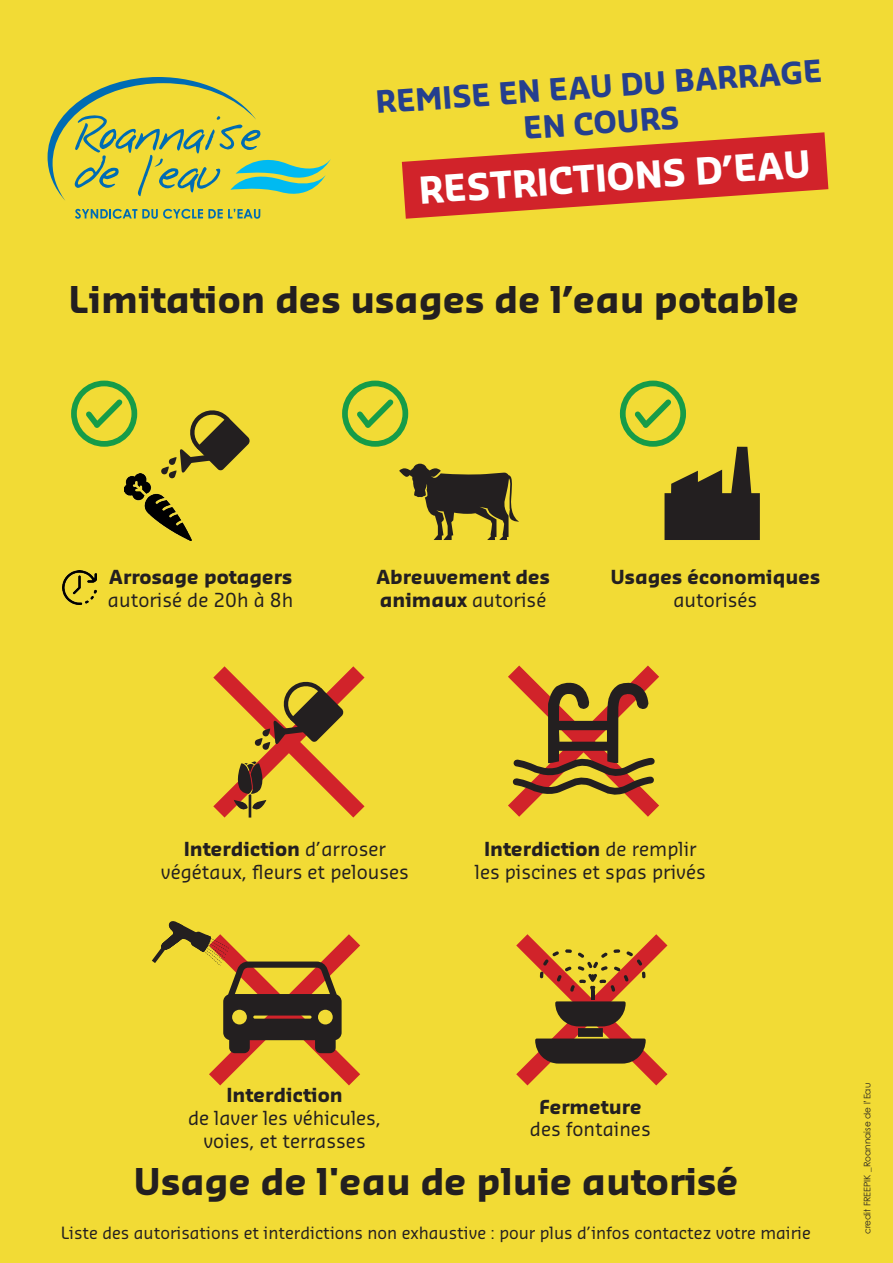
<style>
.page{position:relative;width:893px;height:1263px;background:#f2db35}
.page>*{position:absolute;margin:0;border:0;box-sizing:border-box;transform-origin:0 0}
.t1{font:700 36.3px "Sansa Pro";color:#fff}
.t2{font:700 36px "Sansa Pro";color:#231f20}
.t3{font:700 30px/36px "Sansa Pro";color:#253f8e;text-align:center}
.t4{font:18.9px/22.6px "Sansa Pro";color:#231f20;text-align:center}
.t5{font:700 18.9px/22.6px "Sansa Pro";color:#231f20}
.t6{font:16.5px "Sansa Pro";color:#231f20}
.t7{font:9px "Century Gothic";color:#231f20}
.s1{font-weight:400}
.s2{font-weight:700}
</style>
<div class="page">
<svg style="left:48px;top:77px;width:283px;height:123px"></svg>
<svg style="left:75px;top:209px;width:185px;height:10px"></svg>
<svg style="left:402px;top:132px;width:426px;height:87px"></svg>
<svg style="left:508px;top:665px;width:151px;height:152px"></svg>
<svg style="left:213px;top:666px;width:151px;height:151px"></svg>
<svg style="left:516px;top:934px;width:151px;height:151px"></svg>
<svg style="left:152px;top:921px;width:208px;height:164px"></svg>
<svg style="left:161px;top:410px;width:89px;height:64px"></svg>
<img style="left:125px;top:474px;width:66px;height:66px">
<img style="left:62px;top:570px;width:35px;height:35px">
<div style="left:71px;top:381px;width:66px;height:66px;border:6px solid #169c48;border-radius:50%"></div>
<svg style="left:81px;top:394px;width:47px;height:39px"></svg>
<svg style="left:399px;top:464px;width:120px;height:76px"></svg>
<div style="left:342px;top:381px;width:66px;height:66px;border:6px solid #169c48;border-radius:50%"></div>
<svg style="left:352px;top:394px;width:47px;height:39px"></svg>
<div style="left:620px;top:381px;width:66px;height:66px;border:6px solid #169c48;border-radius:50%"></div>
<svg style="left:630px;top:394px;width:46px;height:39px"></svg>
<svg style="left:664px;top:447px;width:96px;height:93px"></svg>
<h3 class="t3" style="left:374px;top:83px;width:449px;rotate:-4deg">REMISE EN EAU DU BARRAGE<br>EN COURS</h3>
<h1 class="t1" style="left:417px;top:167px;width:394px;rotate:-4deg">RESTRICTIONS D’EAU</h1>
<h2 class="t2" style="left:69px;top:276px;width:732px">Limitation des usages de l’eau potable</h2>
<p class="t5" style="left:109px;top:565px;width:185px">Arrosage potagers</p>
<p class="t4" style="left:108px;top:588px;width:187px">autorisé de 20h à 8h</p>
<p class="t5" style="left:376px;top:565px;width:176px">Abreuvement des animaux <span class="s1">autorisé</span></p>
<p class="t5" style="left:610px;top:565px;width:211px">Usages économiques</p>
<p class="t4" style="left:673px;top:588px;width:86px">autorisés</p>
<p class="t4" style="left:161px;top:837px;width:250px"><span class="s2">Interdiction</span> d’arroser végétaux, fleurs et pelouses</p>
<p class="t4" style="left:475px;top:837px;width:233px"><span class="s2">Interdiction</span> de remplir les piscines et spas privés</p>
<p class="t5" style="left:226px;top:1083px;width:118px">Interdiction</p>
<p class="t4" style="left:188px;top:1106px;width:195px">de laver les véhicules, voies, et terrasses</p>
<p class="t5" style="left:539px;top:1095px;width:104px">Fermeture</p>
<p class="t4" style="left:530px;top:1117px;width:122px">des fontaines</p>
<h2 class="t2" style="left:133px;top:1158px;width:607px">Usage de l'eau de pluie autorisé</h2>
<p class="t6" style="left:61px;top:1222px;width:751px">Liste des autorisations et interdictions non exhaustive : pour plus d’infos contactez votre mairie</p>
<p class="t7" style="left:861px;top:1234px;width:153px;rotate:-90deg">credit FREEPIK _Roannaise de l’Eau</p>
</div>
